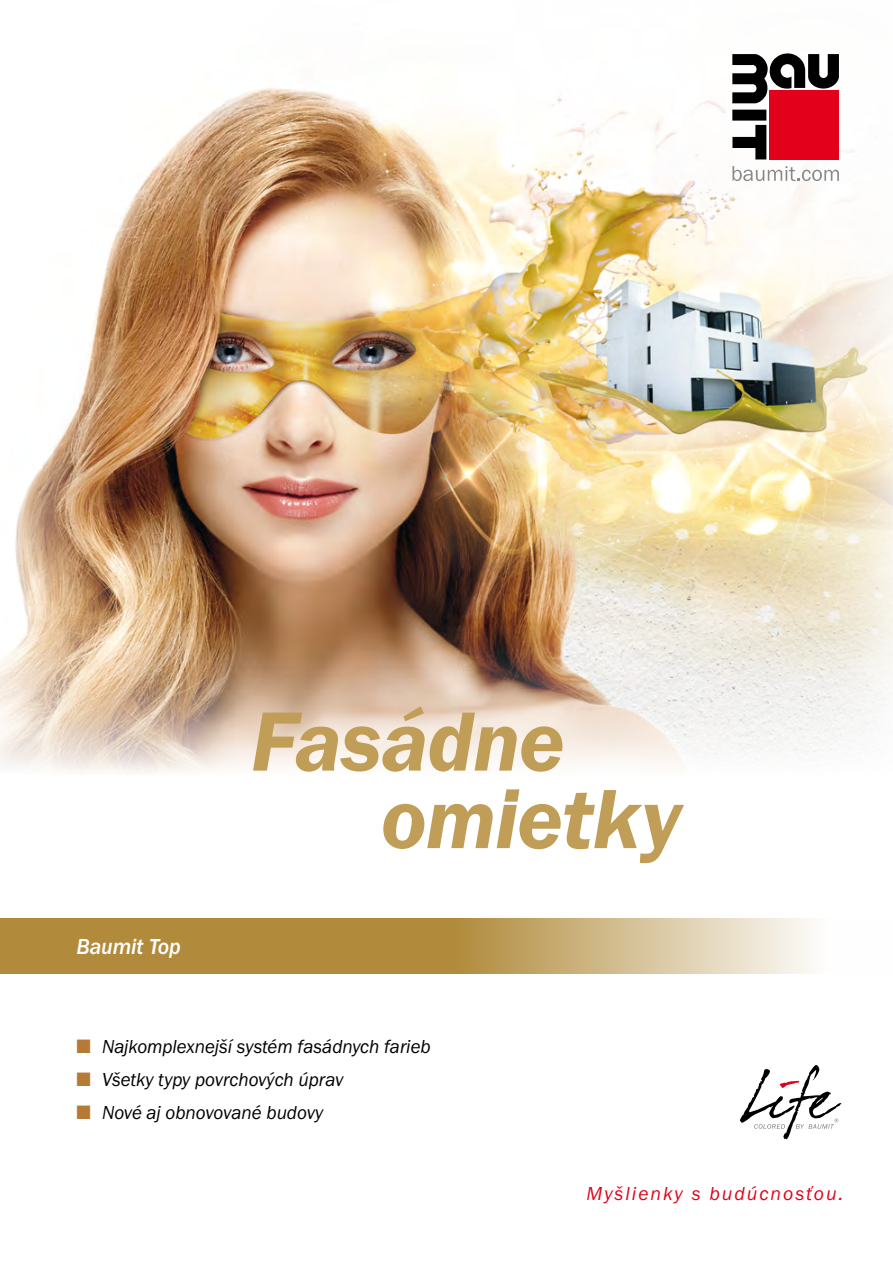
<style>
.page{position:relative;width:893px;height:1263px;background:#fff}
.page>*{position:absolute;margin:0;border:0;box-sizing:border-box;transform-origin:0 0}
.t1{font:87px/77.6px "BM Franklin Gothic URW Dem Ita";letter-spacing:-.015em;color:#c09e58}
.t2{font:22.5px "BM Franklin Gothic URW Med Ita";letter-spacing:-.005em;color:#fff}
.t3{font:19.5px "BM Franklin Gothic URW Boo Ita";color:#000}
.t4{font:19.5px "BM Franklin Gothic URW Boo Ita";letter-spacing:.1em;color:#e2001a}
.s1{color:#b67936}
</style>
<div class="page">
<img style="left:0;top:87px;width:893px;height:685px">
<svg style="left:740px;top:1065px;width:101px;height:74px"></svg>
<svg style="left:0;top:918px;width:811px;height:55px;background:#c1a363"></svg>
<svg style="left:608px;top:87px;width:285px;height:237px"></svg>
<div style="left:732px;top:110px;width:34px;height:11px;background:#000"></div>
<svg style="left:732px;top:53px;width:107px;height:50px"></svg>
<div style="left:770px;top:90px;width:69px;height:69px;background:#e2001a"></div>
<svg style="left:732px;top:166px;width:107px;height:15px"></svg>
<svg style="left:732px;top:125px;width:34px;height:34px"></svg>
<p class="t2" style="left:77px;top:933px;width:106px">Baumit Top</p>
<h1 class="t1" style="left:381px;top:703px;width:302px;text-indent:-130px">Fasádne omietky</h1>
<p class="t3" style="left:77px;top:1035px;width:356px"><span class="s1">■</span> Najkomplexnejší systém fasádnych farieb</p>
<p class="t3" style="left:77px;top:1067px;width:269px"><span class="s1">■</span> Všetky typy povrchových úprav</p>
<p class="t3" style="left:77px;top:1100px;width:248px"><span class="s1">■</span> Nové aj obnovované budovy</p>
<p class="t4" style="left:586px;top:1181px;width:258px">Myšlienky s budúcnosťou.</p>
</div>
